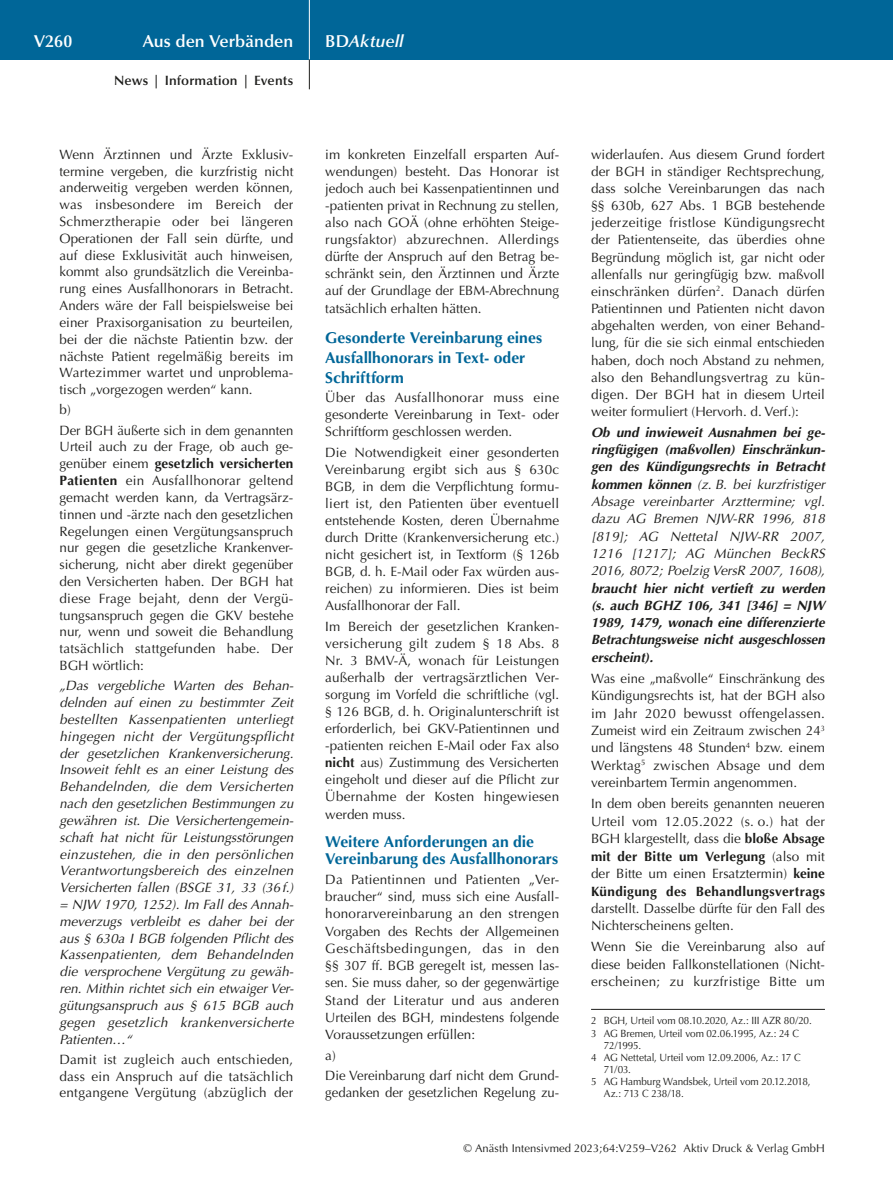
<style>
.page{position:relative;width:893px;height:1191px;background:#fff}
.page>*{position:absolute;margin:0;border:0;box-sizing:border-box;transform-origin:0 0}
.t1{font:600 17.25px "Optima";color:#fff}
.t2{font:italic 600 17.25px "Optima";letter-spacing:.005em;color:#fff}
.t3{font:700 15.75px/19.8px "Optima";color:#006698}
.t4{font:13.5px/17.1px "Optima";color:#1d1d1b;text-align:justify}
.t5{font:italic 13.5px/16.8px "Optima";letter-spacing:.015em;color:#1d1d1b;text-align:justify}
.t6{font:italic 700 13.5px/17.2px "Optima";color:#1d1d1b;text-align:justify}
.t7{font:600 13.5px "Optima";letter-spacing:.01em;color:#1d1d1b}
.t8{font:11.25px "Optima";letter-spacing:.005em;color:#1d1d1b}
.t9{font:10.5px "Optima";letter-spacing:-.01em;color:#1d1d1b;scale:.95 1}
.s1{font-style:normal}
.s2{font-weight:700}
</style>
<div class="page">
<div style="left:0;top:0;width:893px;height:60px;background:#006698"></div>
<hr style="left:309px;top:0;width:1px;height:60px;background:#fff">
<svg style="left:309px;top:60px;width:1px;height:29px"></svg>
<hr style="left:591px;top:1009px;width:234px;height:1px;background:#1d1d1b">
<p class="t1" style="left:34px;top:31px;width:40px">V260</p>
<p class="t1" style="left:143px;top:31px;width:152px">Aus den Verbänden</p>
<p class="t2" style="left:325px;top:31px;width:80px"><span class="s1">BD</span>Aktuell</p>
<p class="t7" style="left:114px;top:73px;width:181px">News | Information | Events</p>
<p class="t4" style="left:60px;top:146px;width:235px">Wenn Ärztinnen und Ärzte Exklusiv&shy;termine vergeben, die kurzfristig nicht anderweitig vergeben werden können, was insbesondere im Bereich der Schmerztherapie oder bei längeren Operationen der Fall sein dürfte, und auf diese Exklusivität auch hinweisen, kommt also grundsätzlich die Vereinba&shy;rung eines Ausfallhonorars in Betracht.<br>Anders wäre der Fall beispielsweise bei einer Praxisorganisation zu beurteilen, bei der die nächste Patientin bzw. der nächste Patient regelmäßig bereits im Wartezimmer wartet und unproblema&shy;tisch „vorgezogen werden“ kann.</p>
<p class="t4" style="left:60px;top:400px;width:235px;line-height:20.2px">b)<br>Der BGH äußerte sich in dem genannten</p>
<p class="t4" style="left:60px;top:439px;width:235px">Urteil auch zu der Frage, ob auch ge&shy;genüber einem <span class="s2">gesetzlich versicherten Patienten</span> ein Ausfallhonorar geltend gemacht werden kann, da Vertragsärz&shy;tinnen und -ärzte nach den gesetzlichen Regelungen einen Vergütungsanspruch nur gegen die gesetzliche Krankenver&shy;sicherung, nicht aber direkt gegenüber den Versicherten haben. Der BGH hat diese Frage bejaht, denn der Vergü&shy;tungsanspruch gegen die GKV bestehe nur, wenn und soweit die Behandlung tatsächlich stattgefunden habe. Der BGH wörtlich:</p>
<p class="t5" style="left:60px;top:677px;width:235px">„Das vergebliche Warten des Behan&shy;delnden auf einen zu bestimmter Zeit bestellten Kassenpatienten unterliegt hingegen nicht der Vergütungspflicht der gesetzlichen Krankenversicherung.<br>Insoweit fehlt es an einer Leistung des Behandelnden, die dem Versicherten nach den gesetzlichen Bestimmungen zu gewähren ist. Die Versichertengemein&shy;schaft hat nicht für Leistungsstörungen einzustehen, die in den persönlichen Verantwortungsbereich des einzelnen Versicherten fallen (BSGE 31, 33 (36f.) = NJW 1970, 1252). Im Fall des Annah&shy;meverzugs verbleibt es daher bei der aus § 630a I BGB folgenden Pflicht des Kassenpatienten, dem Behandelnden die versprochene Vergütung zu gewäh&shy;ren. Mithin richtet sich ein etwaiger Ver&shy;gütungsanspruch aus § 615 BGB auch gegen gesetzlich krankenversicherte Patienten…“</p>
<p class="t4" style="left:60px;top:1051px;width:235px">Damit ist zugleich auch entschieden, dass ein Anspruch auf die tatsächlich entgangene Vergütung (abzüglich der</p>
<p class="t4" style="left:325px;top:146px;width:235px">im konkreten Einzelfall ersparten Auf&shy;wendungen) besteht. Das Honorar ist jedoch auch bei Kassenpatientinnen und -patienten privat in Rechnung zu stellen, also nach GOÄ (ohne erhöhten Steige&shy;rungsfaktor) abzurechnen. Allerdings dürfte der Anspruch auf den Betrag be&shy;schränkt sein, den Ärztinnen und Ärzte auf der Grundlage der EBM-Abrechnung tatsächlich erhalten hätten.</p>
<p class="t3" style="left:325px;top:328px;width:218px">Gesonderte Vereinbarung eines<br>Ausfallhonorars in Text- oder<br>Schriftform</p>
<p class="t4" style="left:325px;top:389px;width:235px">Über das Ausfallhonorar muss eine gesonderte Vereinbarung in Text- oder Schriftform geschlossen werden.</p>
<p class="t4" style="left:325px;top:443px;width:235px">Die Notwendigkeit einer gesonderten Vereinbarung ergibt sich aus § 630c BGB, in dem die Verpflichtung formu&shy;liert ist, den Patienten über eventuell entstehende Kosten, deren Übernahme durch Dritte (Krankenversicherung etc.) nicht gesichert ist, in Textform (§ 126b BGB, d. h. E-Mail oder Fax würden aus&shy;reichen) zu informieren. Dies ist beim Ausfallhonorar der Fall.</p>
<p class="t4" style="left:325px;top:618px;width:235px">Im Bereich der gesetzlichen Kranken&shy;versicherung gilt zudem § 18 Abs. 8<br>Nr. 3 BMV-Ä, wonach für Leistungen außerhalb der vertragsärztlichen Ver&shy;sorgung im Vorfeld die schriftliche (vgl. § 126 BGB, d. h. Originalunterschrift ist erforderlich, bei GKV-Patientinnen und -patienten reichen E-Mail oder Fax also <span class="s2">nicht</span> aus) Zustimmung des Versicherten eingeholt und dieser auf die Pflicht zur Übernahme der Kosten hingewiesen werden muss.</p>
<p class="t3" style="left:325px;top:833px;width:235px;line-height:17.2px">Weitere Anforderungen an die<br>Vereinbarung des Ausfallhonorars</p>
<p class="t4" style="left:325px;top:871px;width:235px">Da Patientinnen und Patienten „Ver&shy;braucher“ sind, muss sich eine Ausfall&shy;honorarvereinbarung an den strengen Vorgaben des Rechts der Allgemeinen Geschäftsbedingungen, das in den §§ 307 ff. BGB geregelt ist, messen las&shy;sen. Sie muss daher, so der gegenwärtige Stand der Literatur und aus anderen Urteilen des BGH, mindestens folgende Voraussetzungen erfüllen:</p>
<p class="t4" style="left:325px;top:1045px;width:235px;line-height:20.5px">a)<br>Die Vereinbarung darf nicht dem Grund-</p>
<p class="t4" style="left:325px;top:1084px;width:235px">gedanken der gesetzlichen Regelung zu-</p>
<p class="t4" style="left:591px;top:146px;width:235px">widerlaufen. Aus diesem Grund fordert der BGH in ständiger Rechtsprechung, dass solche Vereinbarungen das nach §§ 630b, 627 Abs. 1 BGB bestehende jederzeitige fristlose Kündigungsrecht der Patientenseite, das überdies ohne Begründung möglich ist, gar nicht oder allenfalls nur geringfügig bzw. maßvoll einschränken dürfen<sup>2</sup>. Danach dürfen Patientinnen und Patienten nicht davon abgehalten werden, von einer Behand&shy;lung, für die sie sich einmal entschieden haben, doch noch Abstand zu nehmen, also den Behandlungsvertrag zu kün&shy;digen. Der BGH hat in diesem Urteil weiter formuliert (Hervorh. d. Verf.):</p>
<p class="t5" style="left:591px;top:424px;width:236px;line-height:17.2px"><span class="s2">Ob und inwieweit Ausnahmen bei ge&shy;ringfügigen (maßvollen) Einschränkun&shy;gen des Kündigungsrechts in Betracht kommen können</span> (z. B. bei kurzfristiger Absage vereinbarter Arzttermine; vgl. dazu AG Bremen NJW-RR 1996, 818 [819]; AG Nettetal NJW-RR 2007, 1216 [1217]; AG München BeckRS 2016, 8072; Poelzig VersR 2007, 1608),</p>
<p class="t6" style="left:591px;top:579px;width:235px">braucht hier nicht vertieft zu werden (s. auch BGHZ 106, 341 [346] = NJW 1989, 1479, wonach eine differenzierte Betrachtungsweise nicht ausgeschlossen erscheint).</p>
<p class="t4" style="left:591px;top:669px;width:235px">Was eine „maßvolle“ Einschränkung des Kündigungsrechts ist, hat der BGH also im Jahr 2020 bewusst offengelassen.<br>Zumeist wird ein Zeitraum zwischen 24<sup>3 </sup>und längstens 48 Stunden<sup>4</sup> bzw. einem Werktag<sup>5</sup> zwischen Absage und dem vereinbartem Termin angenommen.</p>
<p class="t4" style="left:591px;top:795px;width:235px">In dem oben bereits genannten neueren Urteil vom 12.05.2022 (s. o.) hat der BGH klargestellt, dass die <span class="s2">bloße Absage mit der Bitte um Verlegung</span> (also mit der Bitte um einen Ersatztermin) <span class="s2">keine Kündigung des Behandlungsvertrags</span></p>
<p class="t4" style="left:591px;top:900px;width:235px">darstellt. Dasselbe dürfte für den Fall des<br>Nichterscheinens gelten.</p>
<p class="t4" style="left:591px;top:938px;width:235px">Wenn Sie die Vereinbarung also auf diese beiden Fallkonstellationen (Nicht&shy;erscheinen; zu kurzfristige Bitte um</p>
<p class="t9" style="left:591px;top:1014px;width:234px">2 BGH, Urteil vom 08.10.2020, Az.: III AZR 80/20.</p>
<p class="t9" style="left:591px;top:1027px;width:220px">3 AG Bremen, Urteil vom 02.06.1995, Az.: 24 C</p>
<p class="t9" style="left:604px;top:1039px;width:41px">72/1995.</p>
<p class="t9" style="left:591px;top:1051px;width:222px">4 AG Nettetal, Urteil vom 12.09.2006, Az.: 17 C</p>
<p class="t9" style="left:604px;top:1063px;width:30px">71/03.</p>
<p class="t9" style="left:591px;top:1075px;width:233px">5 AG Hamburg Wandsbek, Urteil vom 20.12.2018,</p>
<p class="t9" style="left:604px;top:1087px;width:86px">Az.: 713 C 238/18.</p>
<p class="t8" style="left:463px;top:1142px;width:363px">© Anästh Intensivmed 2023;64:V259–V262 Aktiv Druck &amp; Verlag GmbH</p>
</div>
